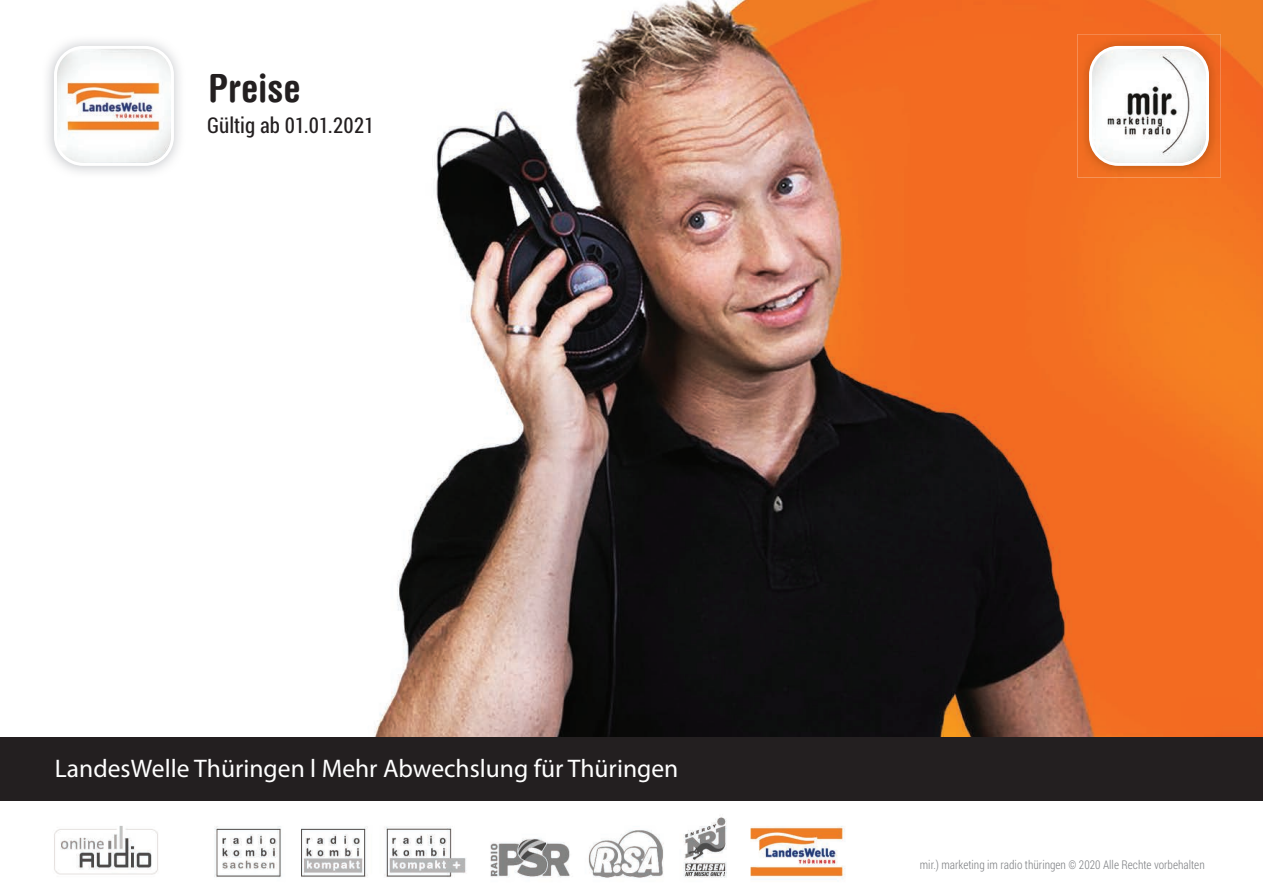
<style>
.page{position:relative;width:1263px;height:893px;background:#fff}
.page>*{position:absolute;margin:0;border:0;box-sizing:border-box;transform-origin:0 0}
.t1{font:700 condensed 39px "Helvetica Rounded LT";letter-spacing:.005em;color:#231f20}
.t2{font:25.5px "Myriad Pro";color:#fff}
.t3{font:21.75px "Roboto Condensed";color:#231f20}
.t4{font:300 12px "Roboto Condensed";color:#808285}
</style>
<div class="page">
<img style="left:374px;top:0;width:889px;height:737px">
<div style="left:0;top:737px;width:1263px;height:64px;background:#231f20"></div>
<img style="left:56px;top:47px;width:116px;height:117px">
<div style="left:54px;top:46px;width:120px;height:120px;border:3px solid #fff;border-radius:28px"></div>
<img style="left:1077px;top:34px;width:144px;height:144px">
<img style="left:1090px;top:47px;width:117px;height:117px">
<div style="left:1089px;top:46px;width:120px;height:120px;border:3px solid #fff;border-radius:28px"></div>
<img style="left:54px;top:817px;width:791px;height:63px">
<h1 class="t1" style="left:208px;top:64px;width:93px">Preise</h1>
<p class="t3" style="left:207px;top:110px;width:168px">Gültig ab 01.01.2021</p>
<p class="t2" style="left:55px;top:752px;width:625px">LandesWelle Thüringen l Mehr Abwechslung für Thüringen</p>
<p class="t2" style="left:75px;top:754px;width:251px">LandesWelle Thüringen</p>
<p class="t4" style="left:920px;top:856px;width:286px">mir.) marketing im radio thüringen © 2020 Alle Rechte vorbehalten</p>
</div>
